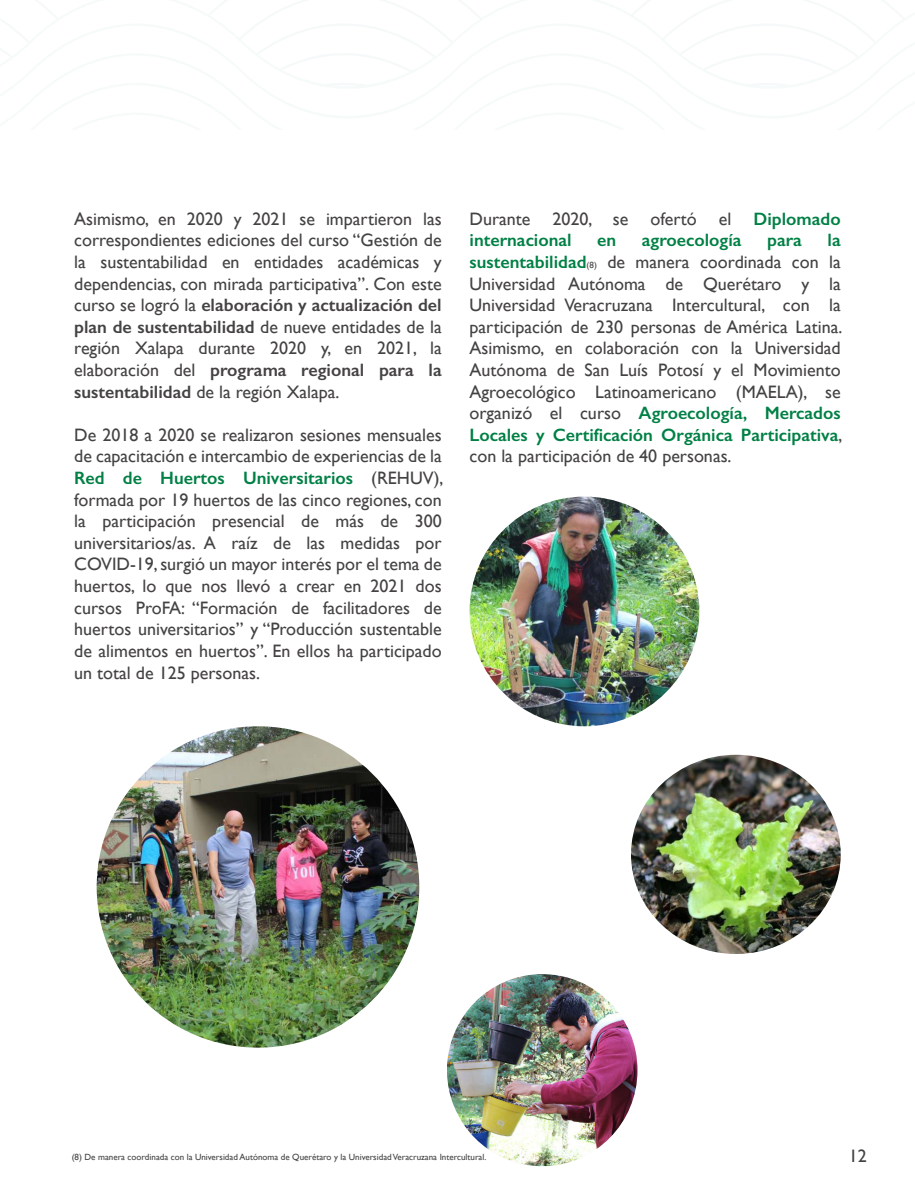
<style>
.page{position:relative;width:915px;height:1191px;background:#fff}
.page>*{position:absolute;margin:0;border:0;box-sizing:border-box;transform-origin:0 0}
.t1{font:18px/21.6px "Gill Sans";color:#444242;text-align:justify}
.t2{font:600 18px "Gill Sans";color:#008045}
.t3{font:9px "Gill Sans";color:#444242}
.s1{font-weight:600}
.s2{font-weight:600;color:#008045}
.s3{font-size:9px}
</style>
<div class="page">
<img style="left:97px;top:726px;width:322px;height:321px">
<img style="left:447px;top:974px;width:190px;height:192px">
<img style="left:631px;top:754px;width:209px;height:200px">
<img style="left:469px;top:496px;width:230px;height:230px;border-radius:115px">
<p class="t1" style="left:74px;top:209px;width:369px">Asimismo, en 2020 y 2021 se impartieron las correspondientes ediciones del curso “Gestión de la sustentabilidad en entidades académicas y dependencias, con mirada participativa”. Con este curso se logró la <span class="s1">elaboración y actualización del plan de sustentabilidad</span> de nueve entidades de la región Xalapa durante 2020 y, en 2021, la elaboración del <span class="s1">programa regional para la sustentabilidad</span> de la región Xalapa.</p>
<p class="t1" style="left:74px;top:425px;width:370px">De 2018 a 2020 se realizaron sesiones mensuales de capacitación e intercambio de experiencias de la <span class="s2">Red de Huertos Universitarios</span> (REHUV), formada por 19 huertos de las cinco regiones, con la participación presencial de más de 300 universitarios/as. A raíz de las medidas por COVID-19, surgió un mayor interés por el tema de huertos, lo que nos llevó a crear en 2021 dos cursos ProFA: “Formación de facilitadores de huertos universitarios” y “Producción sustentable de alimentos en huertos”. En ellos ha participado un total de 125 personas.</p>
<p class="t1" style="left:469px;top:209px;width:372px">Durante 2020, se ofertó el <span class="s2">Diplomado internacional</span></p>
<p class="t1" style="left:469px;top:231px;width:374px;text-indent:358px"><span class="s2">la sustentabilidad</span><span class="s3">(8)</span> de manera coordinada con la Universidad Autónoma de Querétaro y la Universidad Veracruzana Intercultural, con la participación de 230 personas de América Latina.<br>Asimismo, en colaboración con la Universidad Autónoma de San Luís Potosí y el Movimiento Agroecológico Latinoamericano (MAELA), se organizó el curso <span class="s2">Agroecología, Mercados Locales y Certificación Orgánica Participativa</span>, con la participación de 40 personas.</p>
<p class="t2" style="left:597px;top:234px;width:21px">en</p>
<p class="t2" style="left:641px;top:234px;width:101px">agroecología</p>
<p class="t2" style="left:767px;top:234px;width:36px">para</p>
<p class="t3" style="left:72px;top:1153px;width:416px">(8) De manera coordinada con la Universidad Autónoma de Querétaro y la Universidad Veracruzana Intercultural.</p>
<p class="t1" style="left:848px;top:1146px;width:19px">12</p>
</div>
